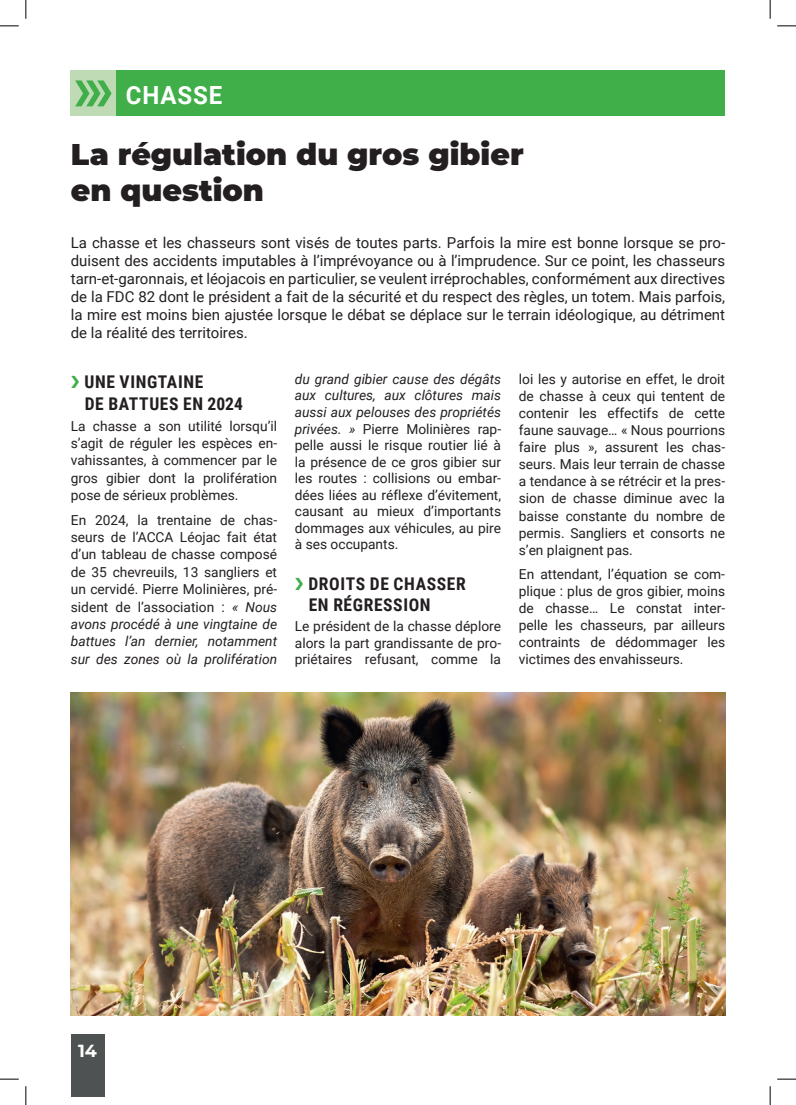
<style>
.page{position:relative;width:796px;height:1105px;background:#fff}
.page>*{position:absolute;margin:0;border:0;box-sizing:border-box;transform-origin:0 0}
.t1{font:900 30px/36px "Montserrat";color:#231f20}
.t2{font:700 25px "Roboto";letter-spacing:.035em;color:#fff;scale:.96 1}
.t3{font:700 17.5px/21.9px "Roboto Condensed";letter-spacing:.035em;color:#231f20}
.t4{font:700 17.5px "Montserrat";color:#fff}
.t5{font:15px/18px "Roboto";color:#231f20;text-align:justify}
.t6{font:13.75px/17.1px "Roboto";color:#231f20;text-align:justify}
.s1{color:#40ae49}
.s2{font-style:italic}
</style>
<div class="page">
<div style="left:71px;top:1033px;width:33px;height:63px;background:#4f5252"></div>
<div style="left:71px;top:71px;width:654px;height:45px;background:#40ae49"></div>
<div style="left:71px;top:71px;width:45px;height:45px;background:#bedbb6"></div>
<svg style="left:75px;top:80px;width:37px;height:26px"></svg>
<img style="left:71px;top:692px;width:654px;height:322px">
<svg style="left:0;top:25px;width:19px;height:2px"></svg>
<svg style="left:777px;top:25px;width:19px;height:2px"></svg>
<svg style="left:0;top:1078px;width:19px;height:1px"></svg>
<svg style="left:777px;top:1078px;width:19px;height:1px"></svg>
<svg style="left:25px;top:0;width:2px;height:19px"></svg>
<svg style="left:25px;top:1086px;width:2px;height:18px"></svg>
<svg style="left:769px;top:0;width:2px;height:19px"></svg>
<svg style="left:769px;top:1086px;width:2px;height:18px"></svg>
<h2 class="t2" style="left:126px;top:78px;width:102px">CHASSE</h2>
<h1 class="t1" style="left:71px;top:134px;width:454px">La régulation du gros gibier en question</h1>
<p class="t5" style="left:71px;top:233px;width:656px">La chasse et les chasseurs sont visés de toutes parts. Parfois la mire est bonne lorsque se pro&shy;duisent des accidents imputables à l’imprévoyance ou à l’imprudence. Sur ce point, les chasseurs tarn-et-garonnais, et léojacois en particulier, se veulent irréprochables, conformément aux directives de la FDC 82 dont le président a fait de la sécurité et du respect des règles, un totem. Mais parfois, la mire est moins bien ajustée lorsque le débat se déplace sur le terrain idéologique, au détriment de la réalité des territoires.</p>
<p class="t3" style="left:85px;top:370px;width:160px;text-indent:-14px"><span class="s1">❯</span> UNE VINGTAINE<br>DE BATTUES EN 2024</p>
<p class="t6" style="left:71px;top:416px;width:208px">La chasse a son utilité lorsqu’il s’agit de réguler les espèces en&shy;vahissantes, à commencer par le gros gibier dont la prolifération pose de sérieux problèmes.</p>
<p class="t6" style="left:71px;top:510px;width:208px">En 2024, la trentaine de chas&shy;seurs de l’ACCA Léojac fait état d’un tableau de chasse composé de 35 chevreuils, 13 sangliers et un cervidé. Pierre Molinières, pré&shy;sident de l’association : <span class="s2">« Nous avons procédé à une vingtaine de battues l’an dernier, notamment sur des zones où la prolifération</span></p>
<p class="t6" style="left:295px;top:370px;width:208px;line-height:16.5px"><span class="s2">du grand gibier cause des dégâts aux cultures, aux clôtures mais aussi aux pelouses des propriétés privées. »</span> Pierre Molinières rap&shy;pelle aussi le risque routier lié à la présence de ce gros gibier sur les routes : collisions ou embar&shy;dées liées au réflexe d’évitement, causant au mieux d’importants dommages aux véhicules, au pire à ses occupants.</p>
<p class="t3" style="left:309px;top:572px;width:159px;line-height:21px;text-indent:-14px"><span class="s1">❯</span> DROITS DE CHASSER<br>EN RÉGRESSION</p>
<p class="t6" style="left:295px;top:617px;width:208px;line-height:16.5px">Le président de la chasse déplore alors la part grandissante de pro&shy;priétaires refusant, comme la</p>
<p class="t6" style="left:519px;top:370px;width:208px">loi les y autorise en effet, le droit de chasse à ceux qui tentent de contenir les effectifs de cette faune sauvage… « Nous pourrions faire plus », assurent les chas&shy;seurs. Mais leur terrain de chasse a tendance à se rétrécir et la pres&shy;sion de chasse diminue avec la baisse constante du nombre de permis. Sangliers et consorts ne s’en plaignent pas.</p>
<p class="t6" style="left:519px;top:564px;width:208px">En attendant, l’équation se com&shy;plique : plus de gros gibier, moins de chasse… Le constat inter&shy;pelle les chasseurs, par ailleurs contraints de dédommager les victimes des envahisseurs.</p>
<p class="t4" style="left:78px;top:1037px;width:20px">14</p>
</div>
